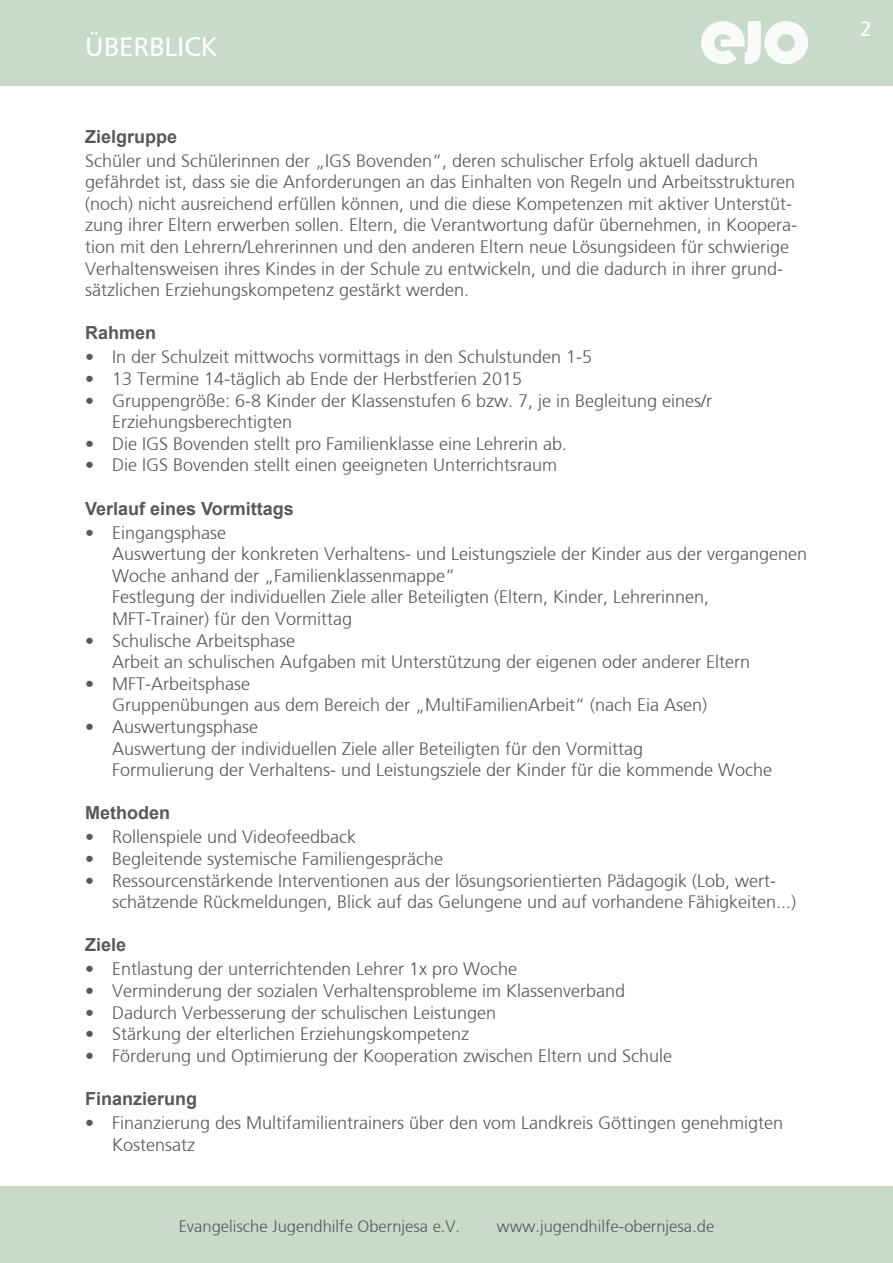
<style>
.page{position:relative;width:893px;height:1263px;background:#fff}
.page>*{position:absolute;margin:0;border:0;box-sizing:border-box;transform-origin:0 0}
.t1{font:27px "Frutiger";color:#fff}
.t2{font:21px "Frutiger";color:#fff}
.t3{font:300 18px/21.6px "Frutiger";color:#57585a}
.Ueberschrift_im_Text{font:700 18px "Arial";color:#57585a}
.ArialBold{font:700 18px "Arial";color:#57585a}
.t4{font:300 16.5px "Frutiger";color:#57585a}
</style>
<div class="page">
<div style="left:0;top:1186px;width:893px;height:77px;background:#c8daca"></div>
<div style="left:0;top:0;width:893px;height:85px;background:#c8daca"></div>
<img style="left:702px;top:21px;width:106px;height:43px">
<p class="t1" style="left:85px;top:29px;width:133px">ÜBERBLICK</p>
<p class="ArialBold" style="left:85px;top:124px;width:94px">Zielgruppe</p>
<p class="t3" style="left:85px;top:150px;width:714px">Schüler und Schülerinnen der „IGS Bovenden“, deren schulischer Erfolg aktuell dadurch gefährdet ist, dass sie die Anforderungen an das Einhalten von Regeln und Arbeitsstrukturen (noch) nicht ausreichend erfüllen können, und die diese Kompetenzen mit aktiver Unterstüt&shy;zung ihrer Eltern erwerben sollen. Eltern, die Verantwortung dafür übernehmen, in Koopera&shy;tion mit den Lehrern/Lehrerinnen und den anderen Eltern neue Lösungsideen für schwierige Verhaltensweisen ihres Kindes in der Schule zu entwickeln, und die dadurch in ihrer grund&shy;sätzlichen Erziehungskompetenz gestärkt werden.</p>
<p class="ArialBold" style="left:85px;top:321px;width:73px">Rahmen</p>
<p class="t3" style="left:85px;top:346px;width:509px">• In der Schulzeit mittwochs vormittags in den Schulstunden 1-5</p>
<p class="t3" style="left:85px;top:368px;width:439px">• 13 Termine 14-täglich ab Ende der Herbstferien 2015</p>
<p class="t3" style="left:112px;top:390px;width:602px;text-indent:-27px">• Gruppengröße: 6-8 Kinder der Klassenstufen 6 bzw. 7, je in Begleitung eines/r<br>Erziehungsberechtigten</p>
<p class="t3" style="left:85px;top:433px;width:484px">• Die IGS Bovenden stellt pro Familienklasse eine Lehrerin ab.</p>
<p class="t3" style="left:85px;top:454px;width:474px">• Die IGS Bovenden stellt einen geeigneten Unterrichtsraum</p>
<p class="Ueberschrift_im_Text" style="left:85px;top:496px;width:210px">Verlauf eines Vormittags</p>
<p class="t3" style="left:112px;top:522px;width:697px;text-indent:-27px">• Eingangsphase<br>Auswertung der konkreten Verhaltens- und Leistungsziele der Kinder aus der vergangenen Woche anhand der „Familienklassenmappe“<br>Festlegung der individuellen Ziele aller Beteiligten (Eltern, Kinder, Lehrerinnen, MFT-Trainer) für den Vormittag</p>
<p class="t3" style="left:112px;top:630px;width:640px;text-indent:-27px">• Schulische Arbeitsphase<br>Arbeit an schulischen Aufgaben mit Unterstützung der eigenen oder anderer Eltern</p>
<p class="t3" style="left:112px;top:673px;width:597px;text-indent:-27px">• MFT-Arbeitsphase<br>Gruppenübungen aus dem Bereich der „MultiFamilienArbeit“ (nach Eia Asen)</p>
<p class="t3" style="left:112px;top:716px;width:662px;text-indent:-27px">• Auswertungsphase<br>Auswertung der individuellen Ziele aller Beteiligten für den Vormittag<br>Formulierung der Verhaltens- und Leistungsziele der Kinder für die kommende Woche</p>
<p class="Ueberschrift_im_Text" style="left:85px;top:801px;width:86px">Methoden</p>
<p class="t3" style="left:85px;top:826px;width:273px">• Rollenspiele und Videofeedback</p>
<p class="t3" style="left:85px;top:848px;width:360px">• Begleitende systemische Familiengespräche</p>
<p class="t3" style="left:112px;top:870px;width:686px;text-indent:-27px">• Ressourcenstärkende Interventionen aus der lösungsorientierten Pädagogik (Lob, wert&shy;schätzende Rückmeldungen, Blick auf das Gelungene und auf vorhandene Fähigkeiten...)</p>
<p class="Ueberschrift_im_Text" style="left:85px;top:933px;width:43px">Ziele</p>
<p class="t3" style="left:85px;top:958px;width:434px">• Entlastung der unterrichtenden Lehrer 1x pro Woche</p>
<p class="t3" style="left:85px;top:980px;width:542px">• Verminderung der sozialen Verhaltensprobleme im Klassenverband</p>
<p class="t3" style="left:85px;top:1002px;width:413px">• Dadurch Verbesserung der schulischen Leistungen</p>
<p class="t3" style="left:85px;top:1023px;width:386px">• Stärkung der elterlichen Erziehungskompetenz</p>
<p class="t3" style="left:85px;top:1045px;width:589px">• Förderung und Optimierung der Kooperation zwischen Eltern und Schule</p>
<p class="Ueberschrift_im_Text" style="left:85px;top:1087px;width:114px">Finanzierung</p>
<p class="t3" style="left:112px;top:1112px;width:673px;text-indent:-27px">• Finanzierung des Multifamilientrainers über den vom Landkreis Göttingen genehmigten<br>Kostensatz</p>
<p class="t4" style="left:179px;top:1216px;width:283px">Evangelische Jugendhilfe Obernjesa e.V.</p>
<p class="t4" style="left:497px;top:1216px;width:219px">www.jugendhilfe-obernjesa.de</p>
<p class="t2" style="left:860px;top:16px;width:14px">2</p>
</div>
